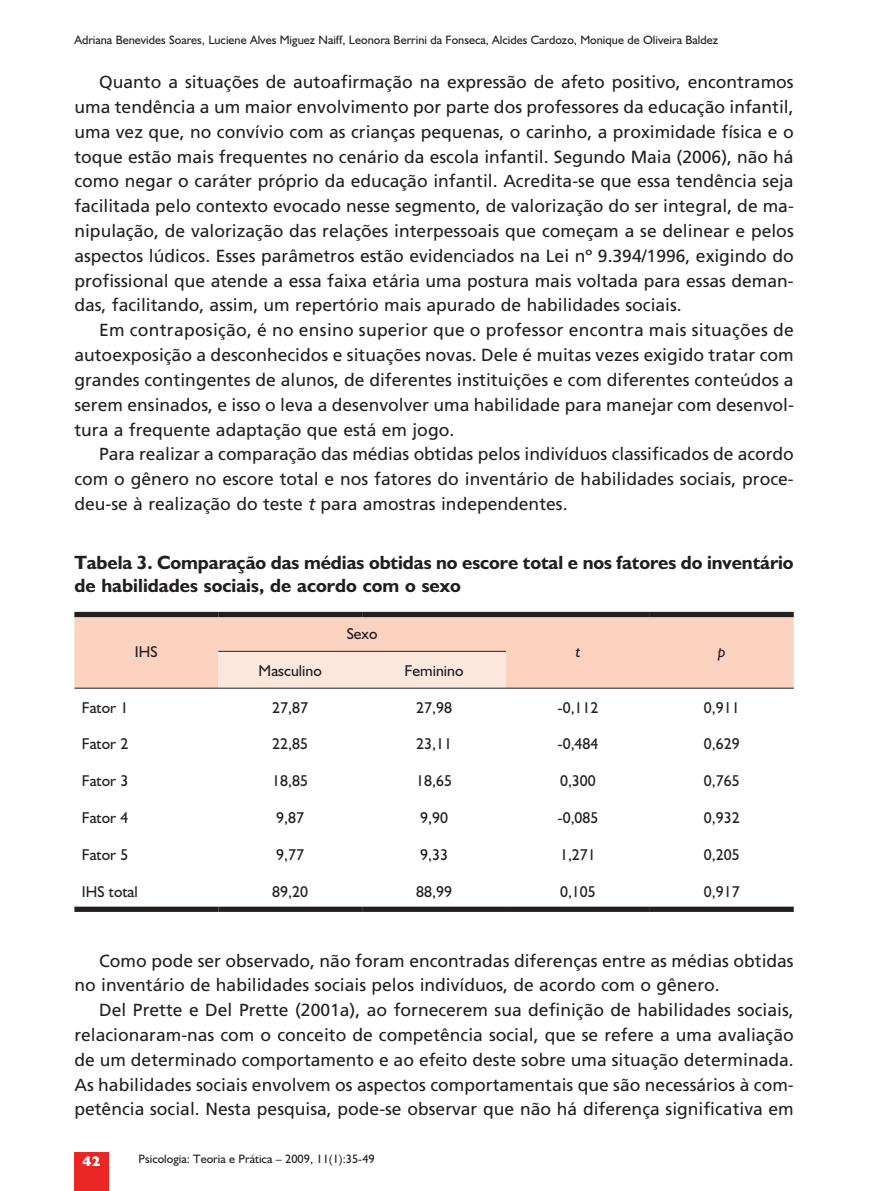
<style>
.page{position:relative;width:893px;height:1191px;background:#fff}
.page>*{position:absolute;margin:0;border:0;box-sizing:border-box;transform-origin:0 0}
.t1{font:700 19.25px/23.1px "Humanist 521 BT";letter-spacing:-.005em;color:#231f20}
.t2{font:17.5px/24.8px "Frutiger";color:#231f20;text-align:justify}
.t3{font:15.75px "Humanist 521 BT";color:#231f20}
.t4{font:italic 15.75px "Humanist 521 BT";color:#231f20}
.t5{font:800 14px "Humanist 521 BT";color:#fff}
.t6{font:12.25px "Humanist 521 BT";color:#231f20}
.s1{font-style:italic}
</style>
<div class="page">
<div style="left:74px;top:1152px;width:35px;height:39px;background:#e92624"></div>
<div style="left:74px;top:617px;width:720px;height:71px;background:#fbd2c0"></div>
<div style="left:218px;top:652px;width:288px;height:36px;background:#fce7dd"></div>
<div style="left:74px;top:612px;width:144px;height:5px;background:#231f20"></div>
<div style="left:218px;top:612px;width:144px;height:5px;background:#231f20"></div>
<div style="left:362px;top:612px;width:144px;height:5px;background:#231f20"></div>
<div style="left:506px;top:612px;width:144px;height:5px;background:#231f20"></div>
<div style="left:650px;top:612px;width:144px;height:5px;background:#231f20"></div>
<hr style="left:218px;top:651px;width:144px;height:1px;background:#231f20">
<hr style="left:362px;top:651px;width:144px;height:1px;background:#231f20">
<hr style="left:74px;top:688px;width:144px;height:1px;background:#231f20">
<hr style="left:218px;top:688px;width:144px;height:1px;background:#231f20">
<hr style="left:362px;top:688px;width:144px;height:1px;background:#231f20">
<hr style="left:506px;top:688px;width:144px;height:1px;background:#231f20">
<hr style="left:650px;top:688px;width:144px;height:1px;background:#231f20">
<div style="left:74px;top:906px;width:144px;height:6px;background:#231f20"></div>
<div style="left:218px;top:906px;width:144px;height:6px;background:#231f20"></div>
<div style="left:362px;top:906px;width:144px;height:6px;background:#231f20"></div>
<div style="left:506px;top:906px;width:144px;height:6px;background:#231f20"></div>
<div style="left:650px;top:906px;width:144px;height:6px;background:#231f20"></div>
<p class="t6" style="left:74px;top:32px;width:645px">Adriana Benevides Soares, Luciene Alves M iguez Naiff, Leonora Berrini da Fonseca, Alcides Cardozo, Monique de Oliveira Baldez</p>
<p class="t2" style="left:74px;top:69px;width:721px;text-indent:25px">Quanto a situações de autoafirmação na expressão de afeto positivo, encontramos uma tendência a um maior envolvimento por parte dos professores da educação infantil, uma vez que, no convívio com as crianças pequenas, o carinho, a proximidade física e o toque estão mais frequentes no cenário da escola infantil. Segundo Maia (2006), não há como negar o caráter próprio da educação infantil. Acredita-se que essa tendência seja facilitada pelo contexto evocado nesse segmento, de valorização do ser integral, de ma&shy;nipulação, de valorização das relações interpessoais que começam a se delinear e pelos aspectos lúdicos. Esses parâmetros estão evidenciados na Lei nº 9.394/1996, exigindo do profissional que atende a essa faixa etária uma postura mais voltada para essas deman&shy;das, facilitando, assim, um repertório mais apurado de habilidades sociais.</p>
<p class="t2" style="left:74px;top:317px;width:721px;text-indent:25px">Em contraposição, é no ensino superior que o professor encontra mais situações de autoexposição a desconhecidos e situações novas. Dele é muitas vezes exigido tratar com grandes contingentes de alunos, de diferentes instituições e com diferentes conteúdos a serem ensinados, e isso o leva a desenvolver uma habilidade para manejar com desenvol&shy;tura a frequente adaptação que está em jogo.</p>
<p class="t2" style="left:74px;top:442px;width:721px;text-indent:25px">Para realizar a comparação das médias obtidas pelos indivíduos classificados de acordo com o gênero no escore total e nos fatores do inventário de habilidades sociais, proce&shy;deu-se à realização do teste <span class="s1">t</span> para amostras independentes.</p>
<p class="t1" style="left:74px;top:551px;width:721px">Tabela 3. Comparação das médias obtidas no escore total e nos fatores do inventário de habilidades sociais, de acordo com o sexo</p>
<p class="t3" style="left:135px;top:642px;width:24px">IH S</p>
<p class="t3" style="left:347px;top:624px;width:32px">Sexo</p>
<p class="t3" style="left:259px;top:660px;width:65px">Masculino</p>
<p class="t3" style="left:405px;top:660px;width:60px">Feminino</p>
<p class="t4" style="left:575px;top:642px;width:7px">t</p>
<p class="t4" style="left:718px;top:642px;width:9px">p</p>
<p class="t3" style="left:82px;top:697px;width:48px">Fator 1</p>
<p class="t3" style="left:272px;top:697px;width:37px">27,87</p>
<p class="t3" style="left:416px;top:697px;width:37px">27,98</p>
<p class="t3" style="left:557px;top:697px;width:43px">-0,112</p>
<p class="t3" style="left:704px;top:697px;width:37px">0,911</p>
<p class="t3" style="left:82px;top:734px;width:48px">Fator 2</p>
<p class="t3" style="left:272px;top:734px;width:37px">22,85</p>
<p class="t3" style="left:416px;top:734px;width:37px">23,11</p>
<p class="t3" style="left:557px;top:734px;width:43px">-0,484</p>
<p class="t3" style="left:704px;top:734px;width:37px">0,629</p>
<p class="t3" style="left:82px;top:771px;width:48px">Fator 3</p>
<p class="t3" style="left:272px;top:771px;width:37px">18,85</p>
<p class="t3" style="left:416px;top:771px;width:37px">18,65</p>
<p class="t3" style="left:560px;top:771px;width:37px">0,300</p>
<p class="t3" style="left:704px;top:771px;width:37px">0,765</p>
<p class="t3" style="left:82px;top:808px;width:48px">Fator 4</p>
<p class="t3" style="left:276px;top:808px;width:29px">9,87</p>
<p class="t3" style="left:420px;top:808px;width:29px">9,90</p>
<p class="t3" style="left:557px;top:808px;width:43px">-0,085</p>
<p class="t3" style="left:704px;top:808px;width:37px">0,932</p>
<p class="t3" style="left:82px;top:845px;width:48px">Fator 5</p>
<p class="t3" style="left:276px;top:845px;width:29px">9,77</p>
<p class="t3" style="left:420px;top:845px;width:29px">9,33</p>
<p class="t3" style="left:560px;top:845px;width:37px">1,271</p>
<p class="t3" style="left:704px;top:845px;width:37px">0,205</p>
<p class="t3" style="left:82px;top:881px;width:57px">IH S total</p>
<p class="t3" style="left:272px;top:881px;width:37px">89,20</p>
<p class="t3" style="left:416px;top:881px;width:37px">88,99</p>
<p class="t3" style="left:560px;top:881px;width:37px">0,105</p>
<p class="t3" style="left:704px;top:881px;width:37px">0,917</p>
<p class="t2" style="left:74px;top:947px;width:721px;text-indent:25px">Como pode ser observado, não foram encontradas diferenças entre as médias obtidas no inventário de habilidades sociais pelos indivíduos, de acordo com o gênero.</p>
<p class="t2" style="left:74px;top:997px;width:721px;text-indent:25px">Del Prette e Del Prette (2001a), ao fornecerem sua definição de habilidades sociais, relacionaram-nas com o conceito de competência social, que se refere a uma avaliação de um determinado comportamento e ao efeito deste sobre uma situação determinada.<br>As habilidades sociais envolvem os aspectos comportamentais que são necessários à com&shy;petência social. Nesta pesquisa, pode-se observar que não há diferença significativa em</p>
<p class="t5" style="left:82px;top:1152px;width:20px">42</p>
<p class="t6" style="left:139px;top:1150px;width:238px">Psicologia: Teoria e Prática – 2009, 11(1):35-49</p>
</div>
